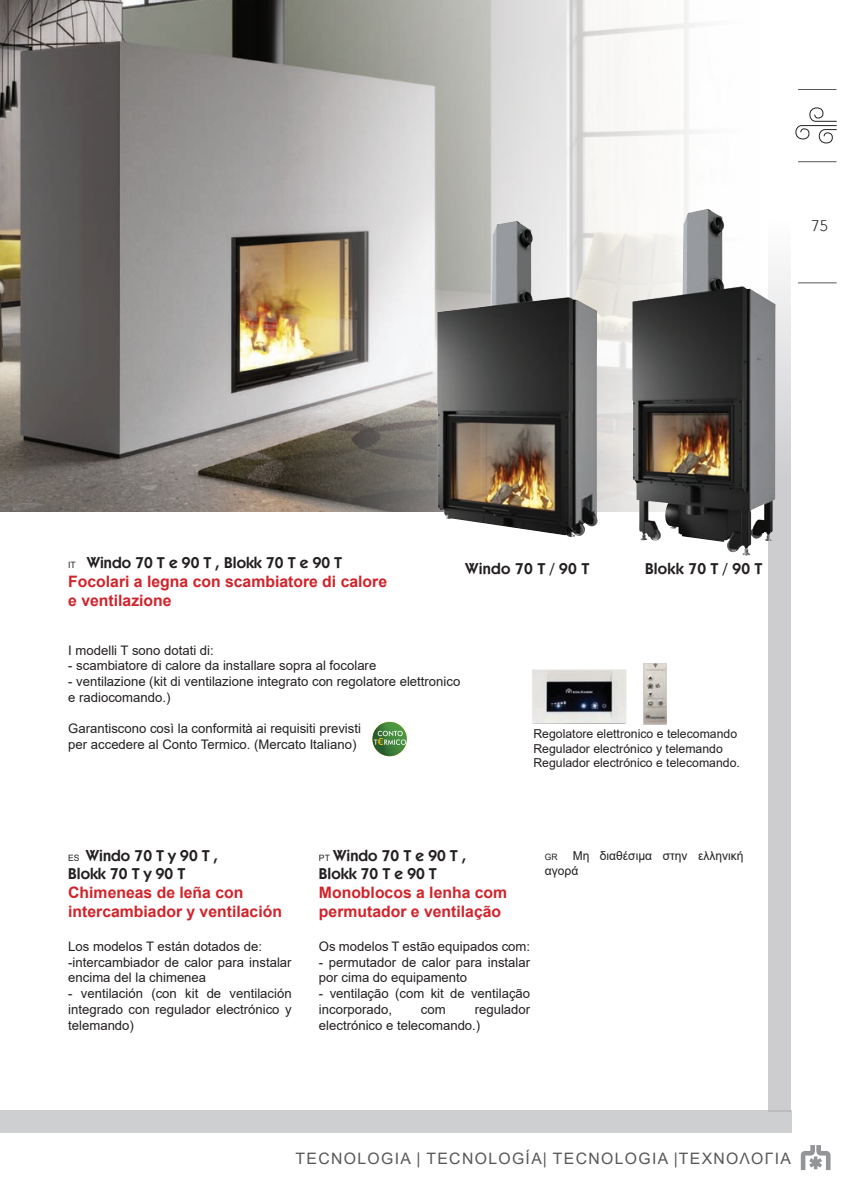
<style>
.page{position:relative;width:844px;height:1191px;background:#fff}
.page>*{position:absolute;margin:0;border:0;box-sizing:border-box;transform-origin:0 0}
.t1{font:700 15.75px/18.9px "Arial";color:#d1232a}
.t2{font:600 15.75px/18.9px "Kabel IT Cby BT";color:#231f20}
.t3{font:15.75px "Arial";letter-spacing:.085em;color:#57585a}
.t4{font:15.75px "Kabel IT Cby BT";color:#231f20}
.t5{font:13.12px/15.8px "Arial";color:#231f20}
.t6{font:12.25px/14.7px "Arial";color:#231f20}
.t7{font:500 9.97px "Futura BT";color:#feca0a;scale:.95 1}
.s1{font-family:"Arial";font-weight:400;font-size:8.75px}
.s2{font-size:8.75px}
</style>
<div class="page">
<div style="left:0;top:1110px;width:791px;height:23px;background:#cecfd0"></div>
<svg style="left:768px;top:269px;width:22px;height:842px;background:#cccccf"></svg>
<svg style="left:800px;top:1145px;width:30px;height:25px"></svg>
<svg style="left:795px;top:107px;width:42px;height:36px"></svg>
<img style="left:0;top:0;width:715px;height:511px">
<img style="left:532px;top:669px;width:94px;height:54px">
<img style="left:643px;top:663px;width:23px;height:61px">
<img style="left:632px;top:213px;width:140px;height:343px">
<img style="left:437px;top:221px;width:160px;height:316px">
<img style="left:372px;top:722px;width:34px;height:34px;border-radius:17px">
<svg style="left:374px;top:730px;width:32px;height:15px"></svg>
<hr style="left:797px;top:282px;width:39px;height:1px;background:#57585a">
<hr style="left:797px;top:161px;width:39px;height:1px;background:#57585a">
<hr style="left:797px;top:89px;width:39px;height:1px;background:#57585a">
<p class="t4" style="left:811px;top:216px;width:18px">75</p>
<p class="t2" style="left:68px;top:552px;width:275px"><span class="s1">IT</span> Windo 70 T e 90 T , Blokk 70 T e 90 T</p>
<p class="t1" style="left:68px;top:572px;width:320px">Focolari a legna con scambiatore di calore e ventilazione</p>
<p class="t5" style="left:68px;top:642px;width:147px">I modelli T sono dotati di:</p>
<p class="t5" style="left:68px;top:658px;width:309px">- scambiatore di calore da installare sopra al focolare</p>
<p class="t5" style="left:68px;top:673px;width:393px">- ventilazione (kit di ventilazione integrato con regolatore elettronico e radiocomando.)</p>
<p class="t5" style="left:68px;top:721px;width:294px">Garantiscono così la conformità ai requisiti previsti per accedere al Conto Termico. (Mercato Italiano)</p>
<p class="t2" style="left:465px;top:559px;width:125px">Windo 70 T / 90 T</p>
<p class="t2" style="left:645px;top:559px;width:119px">Blokk 70 T / 90 T</p>
<p class="t6" style="left:533px;top:726px;width:208px">Regolatore elettronico e telecomando<br>Regulador electrónico y telemando<br>Regulador electrónico e telecomando.</p>
<p class="t7" style="left:377px;top:736px;width:7px">€</p>
<p class="t2" style="left:68px;top:845px;width:151px"><span class="s1">ES</span> Windo 70 T y 90 T ,<br>Blokk 70 T y 90 T</p>
<p class="t1" style="left:68px;top:883px;width:215px">Chimeneas de leña con intercambiador y ventilación</p>
<p class="t5" style="left:68px;top:938px;width:225px">Los modelos T están dotados de: -intercambiador de calor para instalar encima del la chimenea</p>
<p class="t5" style="left:68px;top:985px;width:225px;text-align:justify">- ventilación (con kit de ventilación integrado con regulador electrónico y telemando)</p>
<p class="t2" style="left:319px;top:845px;width:149px"><span class="s1">PT</span> Windo 70 T e 90 T ,<br>Blokk 70 T e 90 T</p>
<p class="t1" style="left:319px;top:883px;width:190px">Monoblocos a lenha com permutador e ventilação</p>
<p class="t5" style="left:319px;top:938px;width:213px">Os modelos T estão equipados com:</p>
<p class="t5" style="left:319px;top:954px;width:213px">- permutador de calor para instalar por cima do equipamento</p>
<p class="t5" style="left:319px;top:985px;width:213px">- ventilação (com kit de ventilação incorporado,</p>
<p class="t5" style="left:319px;top:1001px;width:213px;text-indent:156px">regulador electrónico e telecomando.)</p>
<p class="t5" style="left:421px;top:1001px;width:26px">com</p>
<p class="t6" style="left:544px;top:848px;width:200px"><span class="s2">GR</span> Μη διαθέσιμα στην ελληνική αγορά</p>
<p class="t3" style="left:295px;top:1147px;width:497px">TECNOLOGIA | TECNOLOGÍA| TECNOLOGIA |ΤΕΧΝΟΛΟΓΊΑ</p>
</div>
